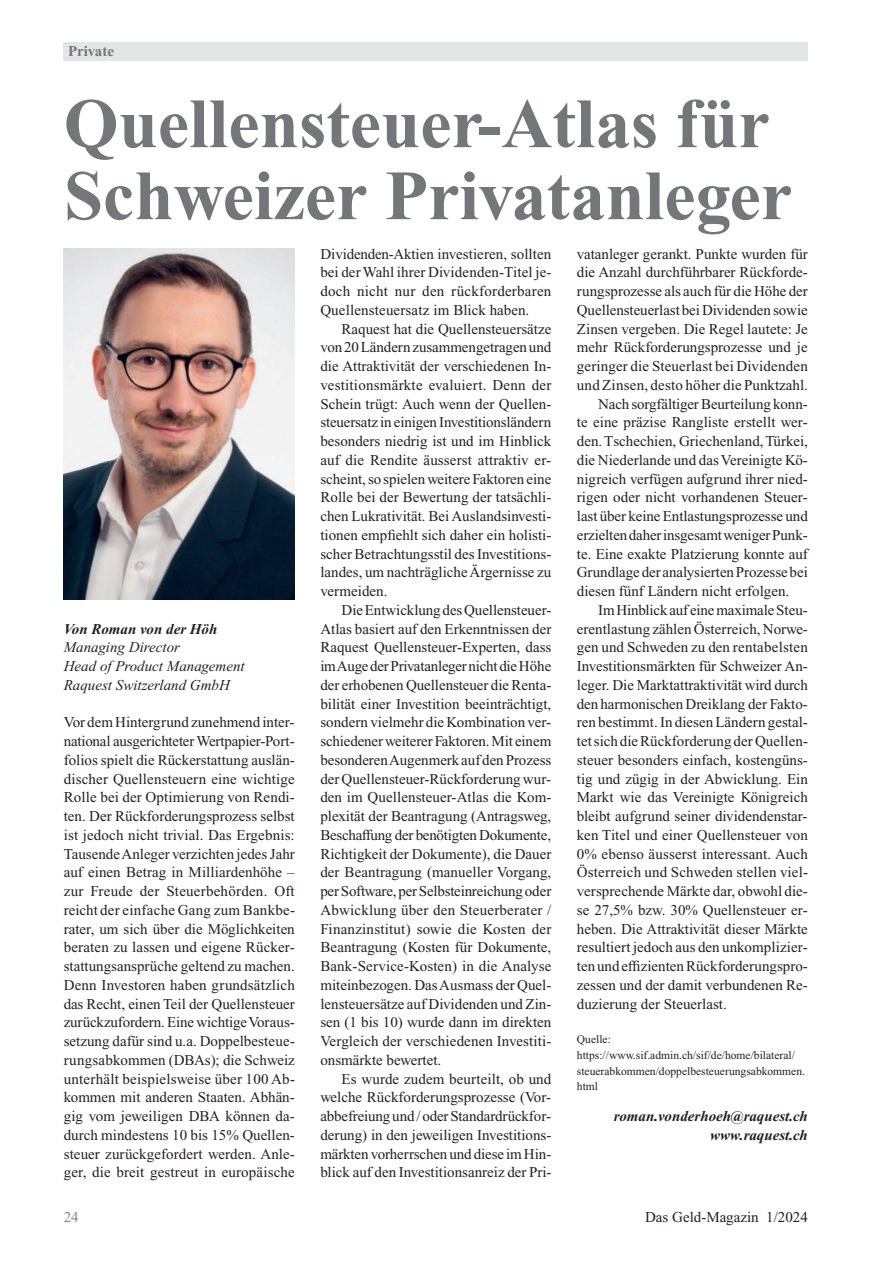
<style>
.page{position:relative;width:893px;height:1263px;background:#fff}
.page>*{position:absolute;margin:0;border:0;box-sizing:border-box;transform-origin:0 0}
.t1{font:700 70.5px/72px "Times New Roman PS Std";color:#757679}
.t2{font:15px/18.8px "Times New Roman PS Std";color:#231f20;text-align:justify}
.t3{font:italic 15px/18.8px "Times New Roman PS Std";color:#231f20}
.t4{font:italic 700 15px/18.8px "Times New Roman PS Std";color:#231f20;text-align:right}
.t5{font:700 15px "Times New Roman PS Std";color:#757679}
.t6{font:15px "Times New Roman PS Std";color:#808285}
.t7{font:11.55px/15.8px "Times New Roman PS Std";color:#231f20}
</style>
<div class="page">
<div style="left:64px;top:43px;width:744px;height:18px;background:#e4e5e7"></div>
<img style="left:64px;top:249px;width:231px;height:351px">
<p class="t5" style="left:68px;top:46px;width:48px">Private</p>
<h1 class="t1" style="left:64px;top:95px;width:730px">Quellensteuer-Atlas für<br>Schweizer Privatanleger</h1>
<p class="t4" style="left:64px;top:621px;width:155px">Von Roman von der Höh</p>
<p class="t3" style="left:64px;top:639px;width:182px">Managing Director<br>Head of Product Management<br>Raquest Switzerland GmbH</p>
<p class="t2" style="left:64px;top:714px;width:233px">Vor dem Hintergrund zunehmend inter&shy;national ausgerichteter Wertpapier-Port&shy;folios spielt die Rückerstattung auslän&shy;discher Quellensteuern eine wichtige Rolle bei der Optimierung von Rendi&shy;ten. Der Rückforderungsprozess selbst ist jedoch nicht trivial. Das Ergebnis:<br>Tausende Anleger verzichten jedes Jahr auf einen Betrag in Milliardenhöhe – zur Freude der Steuerbehörden. Oft reicht der einfache Gang zum Bankbe&shy;rater, um sich über die Möglichkeiten beraten zu lassen und eigene Rücker&shy;stattungsansprüche geltend zu machen.<br>Denn Investoren haben grundsätzlich das Recht, einen Teil der Quellensteuer zurückzufordern. Eine wichtige Voraus&shy;setzung dafür sind u.a. Doppelbesteue&shy;rungsabkommen (DBAs); die Schweiz unterhält beispielsweise über 100 Ab&shy;kommen mit anderen Staaten. Abhän&shy;gig vom jeweiligen DBA können da&shy;durch mindestens 10 bis 15% Quellen&shy;steuer zurückgefordert werden. Anle&shy;ger, die breit gestreut in europäische</p>
<p class="t2" style="left:320px;top:246px;width:233px">Dividenden-Aktien investieren, sollten bei der Wahl ihrer Dividenden-Titel je&shy;doch nicht nur den rückforderbaren Quellensteuersatz im Blick haben.</p>
<p class="t2" style="left:320px;top:321px;width:233px;text-indent:21px">Raquest hat die Quellensteuersätze von 20 Ländern zusammengetragen und die Attraktivität der verschiedenen In&shy;vestitionsmärkte evaluiert. Denn der Schein trügt: Auch wenn der Quellen&shy;steuersatz in einigen Investitionsländern besonders niedrig ist und im Hinblick auf die Rendite äusserst attraktiv er&shy;scheint, so spielen weitere Faktoren eine Rolle bei der Bewertung der tatsächli&shy;chen Lukrativität. Bei Auslandsinvesti&shy;tionen empfiehlt sich daher ein holisti&shy;scher Betrachtungsstil des Investitions&shy;landes, um nachträgliche Ärgernisse zu vermeiden.</p>
<p class="t2" style="left:320px;top:602px;width:233px;text-indent:21px">Die Entwicklung des Quellensteuer-Atlas basiert auf den Erkenntnissen der Raquest Quellensteuer-Experten, dass im Auge der Privatanleger nicht die Höhe der erhobenen Quellensteuer die Renta&shy;bilität einer Investition beeinträchtigt, sondern vielmehr die Kombination ver&shy;schiedener weiterer Faktoren. Mit einem besonderen Augenmerk auf den Prozess der Quellensteuer-Rückforderung wur&shy;den im Quellensteuer-Atlas die Kom&shy;plexität der Beantragung (Antragsweg, Beschaffung der benötigten Dokumente, Richtigkeit der Dokumente), die Dauer der Beantragung (manueller Vorgang, per Software, per Selbsteinreichung oder Abwicklung über den Steuerberater / Finanzinstitut) sowie die Kosten der Beantragung (Kosten für Dokumente, Bank-Service-Kosten) in die Analyse miteinbezogen. Das Ausmass der Quel&shy;lensteuersätze auf Dividenden und Zin&shy;sen (1 bis 10) wurde dann im direkten Vergleich der verschiedenen Investiti&shy;onsmärkte bewertet.</p>
<p class="t2" style="left:320px;top:1071px;width:233px;text-indent:21px">Es wurde zudem beurteilt, ob und welche Rückforderungsprozesse (Vor&shy;abbefreiung und / oder Standardrückfor&shy;derung) in den jeweiligen Investitions&shy;märkten vorherrschen und diese im Hin&shy;blick auf den Investitionsanreiz der Pri-</p>
<p class="t2" style="left:577px;top:246px;width:233px">vatanleger gerankt. Punkte wurden für</p>
<p class="t2" style="left:577px;top:264px;width:233px">die Anzahl durchführbarer Rückforde-</p>
<p class="t2" style="left:577px;top:283px;width:233px">rungsprozesse als auch für die Höhe der</p>
<p class="t2" style="left:577px;top:302px;width:233px">Quellensteuerlast bei Dividenden sowie</p>
<p class="t2" style="left:577px;top:321px;width:233px">Zinsen vergeben. Die Regel lautete: Je</p>
<p class="t2" style="left:577px;top:339px;width:233px">mehr Rückforderungsprozesse und je</p>
<p class="t2" style="left:577px;top:358px;width:233px">geringer die Steuerlast bei Dividenden</p>
<p class="t2" style="left:577px;top:377px;width:233px">und Zinsen, desto höher die Punktzahl.</p>
<p class="t2" style="left:598px;top:396px;width:211px">Nach sorgfältiger Beurteilung konn-</p>
<p class="t2" style="left:577px;top:414px;width:232px">te eine präzise Rangliste erstellt wer-</p>
<p class="t2" style="left:577px;top:433px;width:233px">den. Tschechien, Griechenland, Türkei,</p>
<p class="t2" style="left:577px;top:452px;width:233px">die Niederlande und das Vereinigte Kö-</p>
<p class="t2" style="left:577px;top:471px;width:233px">nigreich verfügen aufgrund ihrer nied-</p>
<p class="t2" style="left:577px;top:489px;width:232px">rigen oder nicht vorhandenen Steuer-</p>
<p class="t2" style="left:577px;top:508px;width:233px">last über keine Entlastungsprozesse und</p>
<p class="t2" style="left:577px;top:527px;width:233px">erzielten daher insgesamt weniger Punk-</p>
<p class="t2" style="left:577px;top:546px;width:233px">te. Eine exakte Platzierung konnte auf</p>
<p class="t2" style="left:577px;top:564px;width:233px">Grundlage der analysierten Prozesse bei</p>
<p class="t2" style="left:577px;top:583px;width:214px">diesen fünf Ländern nicht erfolgen.</p>
<p class="t2" style="left:598px;top:602px;width:211px">Im Hinblick auf eine maximale Steu-</p>
<p class="t2" style="left:577px;top:621px;width:233px">erentlastung zählen Österreich, Norwe-</p>
<p class="t2" style="left:577px;top:639px;width:233px">gen und Schweden zu den rentabelsten</p>
<p class="t2" style="left:577px;top:658px;width:233px">Investitionsmärkten für Schweizer An-</p>
<p class="t2" style="left:577px;top:677px;width:233px">leger. Die Marktattraktivität wird durch</p>
<p class="t2" style="left:577px;top:696px;width:233px">den harmonischen Dreiklang der Fakto-</p>
<p class="t2" style="left:577px;top:714px;width:233px">ren bestimmt. In diesen Ländern gestal-</p>
<p class="t2" style="left:577px;top:733px;width:233px">tet sich die Rückforderung der Quellen-</p>
<p class="t2" style="left:577px;top:752px;width:233px">steuer besonders einfach, kostengüns-</p>
<p class="t2" style="left:577px;top:771px;width:233px">tig und zügig in der Abwicklung. Ein</p>
<p class="t2" style="left:577px;top:789px;width:233px">Markt wie das Vereinigte Königreich</p>
<p class="t2" style="left:577px;top:808px;width:232px">bleibt aufgrund seiner dividendenstar-</p>
<p class="t2" style="left:577px;top:827px;width:233px">ken Titel und einer Quellensteuer von</p>
<p class="t2" style="left:577px;top:846px;width:233px">0% ebenso äusserst interessant. Auch</p>
<p class="t2" style="left:577px;top:864px;width:233px">Österreich und Schweden stellen viel-</p>
<p class="t2" style="left:577px;top:883px;width:233px">versprechende Märkte dar, obwohl die-</p>
<p class="t2" style="left:577px;top:902px;width:233px">se 27,5% bzw. 30% Quellensteuer er-</p>
<p class="t2" style="left:577px;top:921px;width:233px">heben. Die Attraktivität dieser Märkte</p>
<p class="t2" style="left:577px;top:939px;width:232px">resultiert jedoch aus den unkomplizier-</p>
<p class="t2" style="left:577px;top:958px;width:233px">ten und effizienten Rückforderungspro-</p>
<p class="t2" style="left:577px;top:977px;width:233px">zessen und der damit verbundenen Re-</p>
<p class="t2" style="left:577px;top:996px;width:151px">duzierung der Steuerlast.</p>
<p class="t7" style="left:577px;top:1032px;width:230px">Quelle: https://www.sif.admin.ch/sif/de/home/bilateral/ steuerabkommen/doppelbesteuerungsabkommen. html</p>
<p class="t4" style="left:614px;top:1108px;width:196px">roman.vonderhoeh@raquest.ch www.raquest.ch</p>
<p class="t6" style="left:64px;top:1212px;width:16px">24</p>
<p class="t2" style="left:645px;top:1209px;width:164px">Das Geld-Magazin 1/2024</p>
</div>
